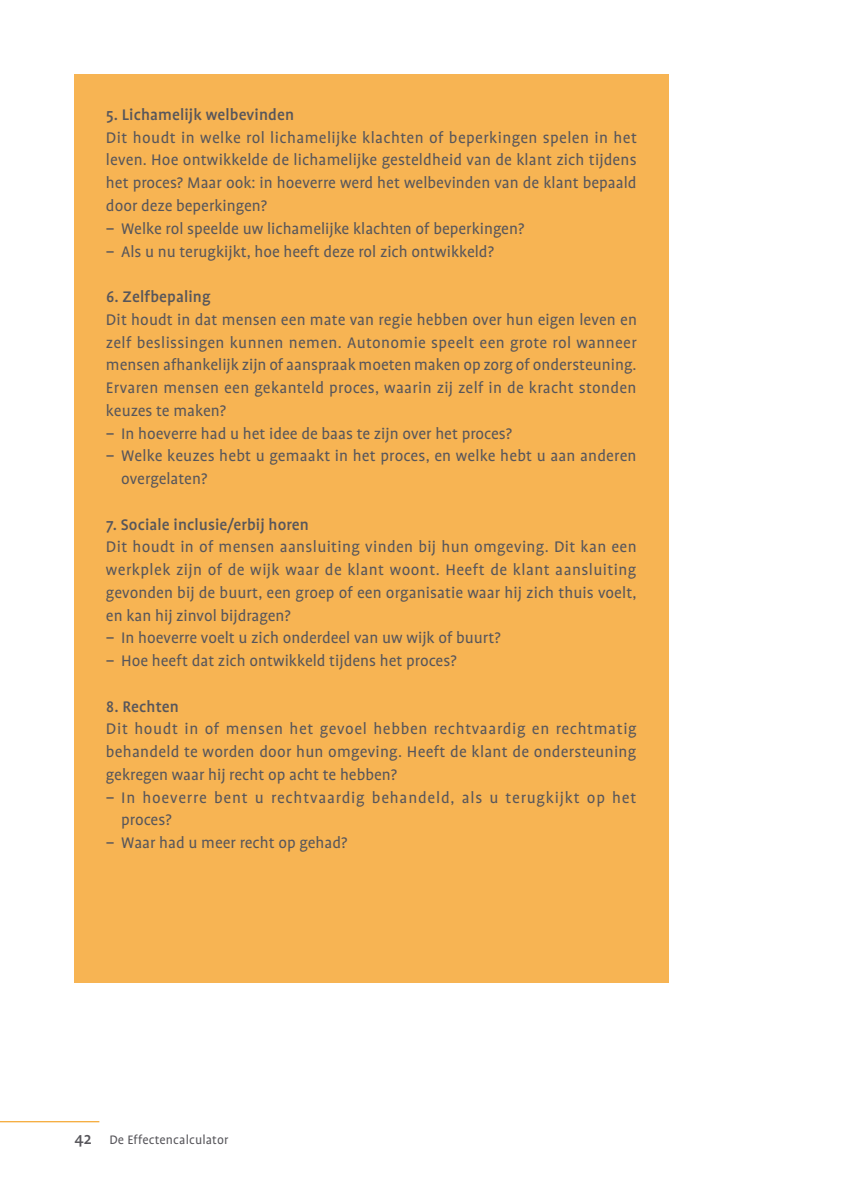
<style>
.page{position:relative;width:844px;height:1191px;background:#fff}
.page>*{position:absolute;margin:0;border:0;box-sizing:border-box;transform-origin:0 0}
.brood_kader{font:17.5px/22.8px "Profile";color:#57565b;text-align:justify}
.tussenkop_2{font:500 17.5px "Profile";letter-spacing:.005em;color:#57565b}
.brood_kader-2{font:17.5px/22.8px "Profile";letter-spacing:.045em;color:#57565b}
.t1{font:14px "Profile";letter-spacing:.01em;color:#57565b}
.s1{font-weight:500}
.s2{font-weight:500;font-size:17.5px}
</style>
<div class="page">
<hr style="left:0;top:1121px;width:99px;height:1px;background:#f29300">
<div style="left:74px;top:74px;width:594px;height:908px;background:#f7b453"></div>
<p class="tussenkop_2" style="left:106px;top:105px;width:189px">5. Lichamelijk welbevinden</p>
<p class="brood_kader" style="left:106px;top:126px;width:532px">Dit houdt in welke rol lichamelijke klachten of beperkingen spelen in het leven. Hoe ontwikkelde de lichamelijke gesteldheid van de klant zich tijdens het proces? Maar ook: in hoeverre werd het welbevinden van de klant bepaald door deze beperkingen?</p>
<p class="brood_kader" style="left:106px;top:217px;width:419px"><span class="s1">−</span> Welke rol speelde uw lichamelijke klachten of beperkingen?</p>
<p class="brood_kader" style="left:106px;top:239px;width:389px"><span class="s1">−</span> Als u nu terugkijkt, hoe heeft deze rol zich ontwikkeld?</p>
<p class="tussenkop_2" style="left:106px;top:287px;width:106px">6. Zelfbepaling</p>
<p class="brood_kader" style="left:106px;top:308px;width:532px">Dit houdt in dat mensen een mate van regie hebben over hun eigen leven en zelf beslissingen kunnen nemen. Autonomie speelt een grote rol wanneer mensen afhankelijk zijn of aanspraak moeten maken op zorg of ondersteuning.<br>Ervaren mensen een gekanteld proces, waarin zij zelf in de kracht stonden keuzes te maken?</p>
<p class="brood_kader" style="left:106px;top:421px;width:407px"><span class="s1">−</span> In hoeverre had u het idee de baas te zijn over het proces?</p>
<p class="brood_kader" style="left:121px;top:444px;width:517px;text-indent:-15px"><span class="s1">−</span> Welke keuzes hebt u gemaakt in het proces, en welke hebt u aan anderen overgelaten?</p>
<p class="tussenkop_2" style="left:106px;top:514px;width:204px">7. Sociale inclusie/erbij horen</p>
<p class="brood_kader" style="left:106px;top:535px;width:532px">Dit houdt in of mensen aansluiting vinden bij hun omgeving. Dit kan een werkplek zijn of de wijk waar de klant woont. Heeft de klant aansluiting gevonden bij de buurt, een groep of een organisatie waar hij zich thuis voelt, en kan hij zinvol bijdragen?</p>
<p class="brood_kader" style="left:106px;top:626px;width:396px"><span class="s1">−</span> In hoeverre voelt u zich onderdeel van uw wijk of buurt?</p>
<p class="brood_kader" style="left:106px;top:649px;width:352px"><span class="s1">−</span> Hoe heeft dat zich ontwikkeld tijdens het proces?</p>
<p class="tussenkop_2" style="left:106px;top:696px;width:74px">8. Rechten</p>
<p class="brood_kader" style="left:106px;top:717px;width:532px">Dit houdt in of mensen het gevoel hebben rechtvaardig en rechtmatig behandeld te worden door hun omgeving. Heeft de klant de ondersteuning gekregen waar hij recht op acht te hebben?</p>
<p class="brood_kader-2" style="left:121px;top:785px;width:516px;text-indent:-15px"><span class="s1">−</span> In hoeverre bent u rechtvaardig behandeld, als u terugkijkt op het proces?</p>
<p class="brood_kader" style="left:106px;top:831px;width:242px"><span class="s1">−</span> Waar had u meer recht op gehad?</p>
<p class="t1" style="left:74px;top:1132px;width:155px"><span class="s2">42</span> De Effectencalculator</p>
</div>
